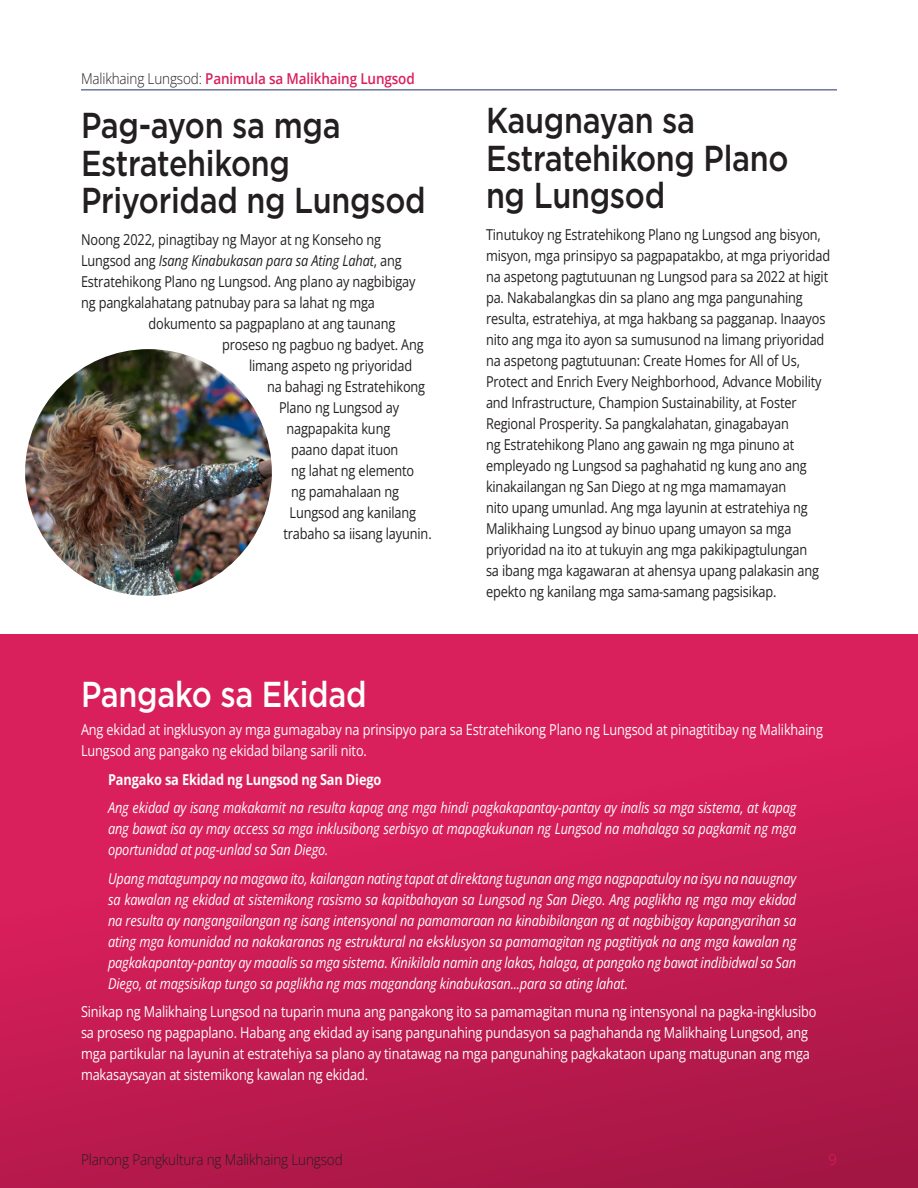
<style>
.page{position:relative;width:918px;height:1188px;background:#fff}
.page>*{position:absolute;margin:0;border:0;box-sizing:border-box;transform-origin:0 0}
.SubHead_1{font:500 36px/37.5px "Gotham";letter-spacing:-.01em;color:#231f20;scale:.85 1}
.SubHead_1-2{font:500 36px "Gotham";letter-spacing:-.01em;color:#fff;scale:.85 1}
.t1{font:15px/21px "Open Sans";letter-spacing:-.01em;color:#231f20;scale:.85 1}
.t2{font:italic 15px/21px "Open Sans";letter-spacing:-.01em;color:#fff;text-align:justify;scale:.85 1}
.t3{font:15px/21px "Open Sans";letter-spacing:-.01em;color:#fff;scale:.85 1}
.t4{font:italic 15px "Open Sans";letter-spacing:-.01em;color:#231f20;scale:.85 1}
.t5{font:600 15px "Open Sans";letter-spacing:-.01em;color:#d91f5c;scale:.9 1}
.t6{font:300 15px "Open Sans";letter-spacing:-.01em;color:#231f20;scale:.9 1}
.t7{font:700 15px "Open Sans";letter-spacing:-.01em;color:#fff;scale:.85 1}
.t8{font:300 15px "Open Sans";color:#d91f5c}
.s1{font-weight:300;color:#231f20}
.s2{font-style:normal}
</style>
<div class="page">
<div style="left:0;top:634px;width:918px;height:554px;background:linear-gradient(to bottom,#e32160,#b0184a)"></div>
<img style="left:25px;top:349px;width:247px;height:247px;border-radius:123px">
<hr style="left:81px;top:89px;width:756px;height:1px;background:#233168">
<p class="t5" style="left:81px;top:68px;width:372px"><span class="s1">Malikhaing Lungsod:</span> Panimula sa Malikhaing Lungsod</p>
<p class="SubHead_1" style="left:81px;top:106px;width:407px">Pag-ayon sa mga<br>Estratehikong<br>Priyoridad ng Lungsod</p>
<p class="t1" style="left:81px;top:229px;width:355px">Noong 2022, pinagtibay ng Mayor at ng Konseho ng</p>
<p class="t4" style="left:81px;top:250px;width:379px"><span class="s2">Lungsod ang</span> Isang Kinabukasan para sa Ating Lahat<span class="s2">, ang</span></p>
<p class="t1" style="left:81px;top:271px;width:395px">Estratehikong Plano ng Lungsod. Ang plano ay nagbibigay</p>
<p class="t1" style="left:81px;top:292px;width:347px">ng pangkalahatang patnubay para sa lahat ng mga</p>
<p class="t1" style="left:148px;top:313px;width:292px">dokumento sa pagpaplano at ang taunang</p>
<p class="t1" style="left:222px;top:334px;width:239px">proseso ng pagbuo ng badyet. Ang</p>
<p class="t1" style="left:249px;top:355px;width:193px">limang aspeto ng priyoridad</p>
<p class="t1" style="left:267px;top:376px;width:188px">na bahagi ng Estratehikong</p>
<p class="t1" style="left:279px;top:397px;width:143px">Plano ng Lungsod ay</p>
<p class="t1" style="left:286px;top:418px;width:124px">nagpapakita kung</p>
<p class="t1" style="left:291px;top:439px;width:128px">paano dapat ituon</p>
<p class="t1" style="left:291px;top:460px;width:147px">ng lahat ng elemento</p>
<p class="t1" style="left:291px;top:481px;width:129px">ng pamahalaan ng</p>
<p class="t1" style="left:290px;top:502px;width:151px">Lungsod ang kanilang</p>
<p class="t1" style="left:284px;top:523px;width:176px">trabaho sa iisang layunin.</p>
<p class="SubHead_1" style="left:486px;top:101px;width:358px">Kaugnayan sa<br>Estratehikong Plano ng Lungsod</p>
<p class="t1" style="left:486px;top:224px;width:406px">Tinutukoy ng Estratehikong Plano ng Lungsod ang bisyon, misyon, mga prinsipyo sa pagpapatakbo, at mga priyoridad na aspetong pagtutuunan ng Lungsod para sa 2022 at higit pa. Nakabalangkas din sa plano ang mga pangunahing resulta, estratehiya, at mga hakbang sa pagganap. Inaayos nito ang mga ito ayon sa sumusunod na limang priyoridad na aspetong pagtutuunan: Create Homes for All of Us, Protect and Enrich Every Neighborhood, Advance Mobility and Infrastructure, Champion Sustainability, at Foster Regional Prosperity. Sa pangkalahatan, ginagabayan<br>ng Estratehikong Plano ang gawain ng mga pinuno at empleyado ng Lungsod sa paghahatid ng kung ano ang kinakailangan ng San Diego at ng mga mamamayan<br>nito upang umunlad. Ang mga layunin at estratehiya ng Malikhaing Lungsod ay binuo upang umayon sa mga priyoridad na ito at tukuyin ang mga pakikipagtulungan<br>sa ibang mga kagawaran at ahensya upang palakasin ang epekto ng kanilang mga sama-samang pagsisikap.</p>
<p class="SubHead_1-2" style="left:81px;top:670px;width:337px">Pangako sa Ekidad</p>
<p class="t3" style="left:81px;top:719px;width:874px">Ang ekidad at ingklusyon ay mga gumagabay na prinsipyo para sa Estratehikong Plano ng Lungsod at pinagtitibay ng Malikhaing<br>Lungsod ang pangako ng ekidad bilang sarili nito.</p>
<p class="t7" style="left:108px;top:769px;width:323px">Pangako sa Ekidad ng Lungsod ng San Diego</p>
<p class="t2" style="left:108px;top:797px;width:811px">Ang ekidad ay isang makakamit na resulta kapag ang mga hindi pagkakapantay-pantay ay inalis sa mga sistema, at kapag ang bawat isa ay may access sa mga inklusibong serbisyo at mapagkukunan ng Lungsod na mahalaga sa pagkamit ng mga oportunidad at pag-unlad sa San Diego.</p>
<p class="t2" style="left:108px;top:867px;width:811px">Upang matagumpay na magawa ito, kailangan nating tapat at direktang tugunan ang mga nagpapatuloy na isyu na nauugnay sa kawalan ng ekidad at sistemikong rasismo sa kapitbahayan sa Lungsod ng San Diego. Ang paglikha ng mga may ekidad na resulta ay nangangailangan ng isang intensyonal na pamamaraan na kinabibilangan ng at nagbibigay kapangyarihan sa ating mga komunidad na nakakaranas ng estruktural na eksklusyon sa pamamagitan ng pagtitiyak na ang mga kawalan ng pagkakapantay-pantay ay maaalis sa mga sistema. Kinikilala namin ang lakas, halaga, at pangako ng bawat indibidwal sa San Diego, at magsisikap tungo sa paglikha ng mas magandang kinabukasan...para sa ating lahat.</p>
<p class="t3" style="left:81px;top:1001px;width:867px">Sinikap ng Malikhaing Lungsod na tuparin muna ang pangakong ito sa pamamagitan muna ng intensyonal na pagka-ingklusibo sa proseso ng pagpaplano. Habang ang ekidad ay isang pangunahing pundasyon sa paghahanda ng Malikhaing Lungsod, ang mga partikular na layunin at estratehiya sa plano ay tinatawag na mga pangunahing pagkakataon upang matugunan ang mga makasaysayan at sistemikong kawalan ng ekidad.</p>
<p class="t6" style="left:81px;top:1149px;width:292px">Planong Pangkultura ng Malikhaing Lungsod</p>
<p class="t8" style="left:828px;top:1149px;width:10px">9</p>
</div>
